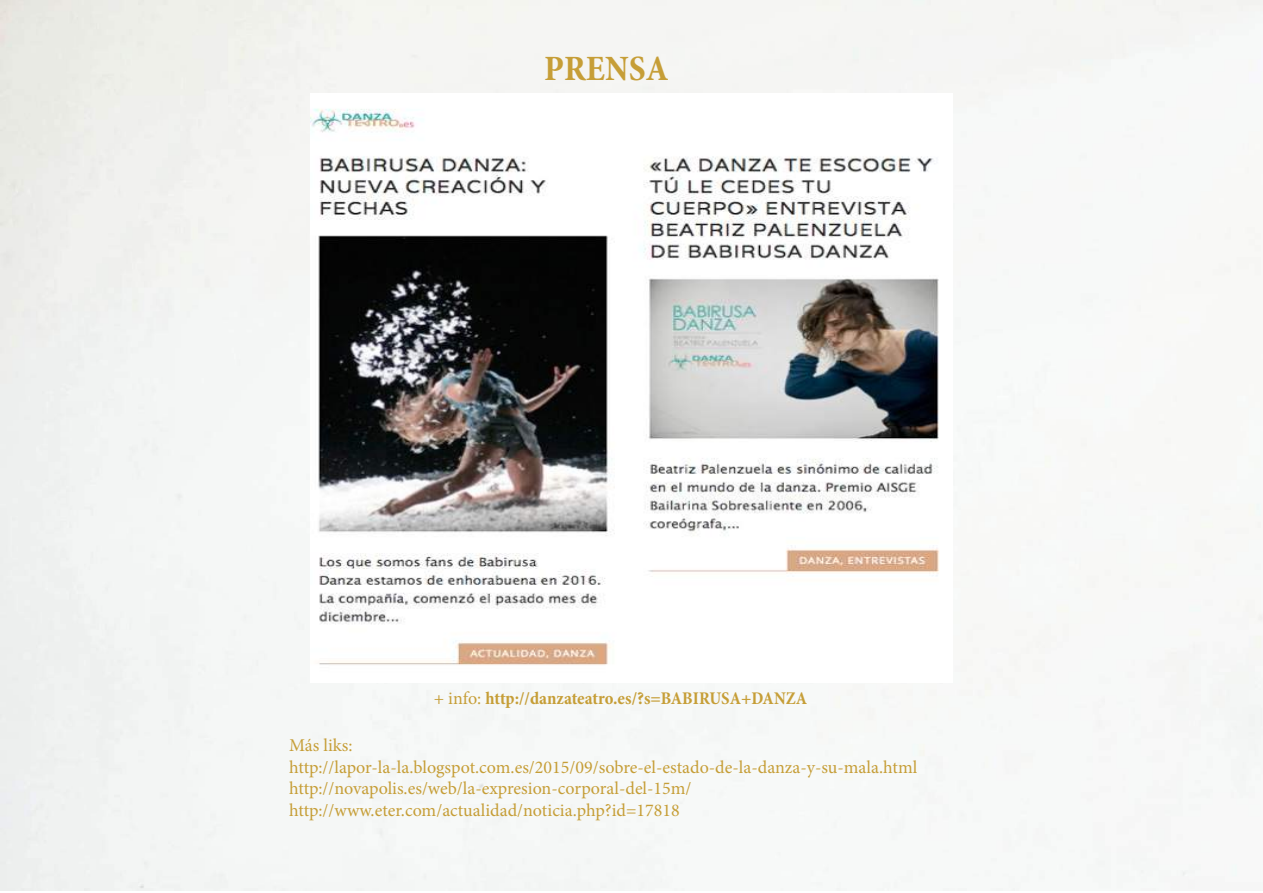
<style>
.page{position:relative;width:1263px;height:893px;background:#fff}
.page>*{position:absolute;margin:0;border:0;box-sizing:border-box;transform-origin:0 0}
.t1{font:700 condensed 36px "Minion Pro";color:#c69e37}
.t2{font:18px/21.6px "Minion Pro";color:#c69e37}
.t3{font:700 condensed 18px "Minion Pro";letter-spacing:-.005em;color:#c69e37}
.s1{font-weight:400;font-stretch:normal}
</style>
<div class="page">
<img style="left:310px;top:108px;width:630px;height:560px">
<h1 class="t1" style="left:544px;top:44px;width:126px">PRENSA</h1>
<p class="t3" style="left:434px;top:686px;width:375px"><span class="s1">+ info:</span> http://danzateatro.es/?s=BABIRUSA+DANZA</p>
<p class="t2" style="left:289px;top:735px;width:630px">Más liks: http://lapor-la-la.blogspot.com.es/2015/09/sobre-el-estado-de-la-danza-y-su-mala.html http://novapolis.es/web/la-expresion-corporal-del-15m/ http://www.eter.com/actualidad/noticia.php?id=17818</p>
</div>
